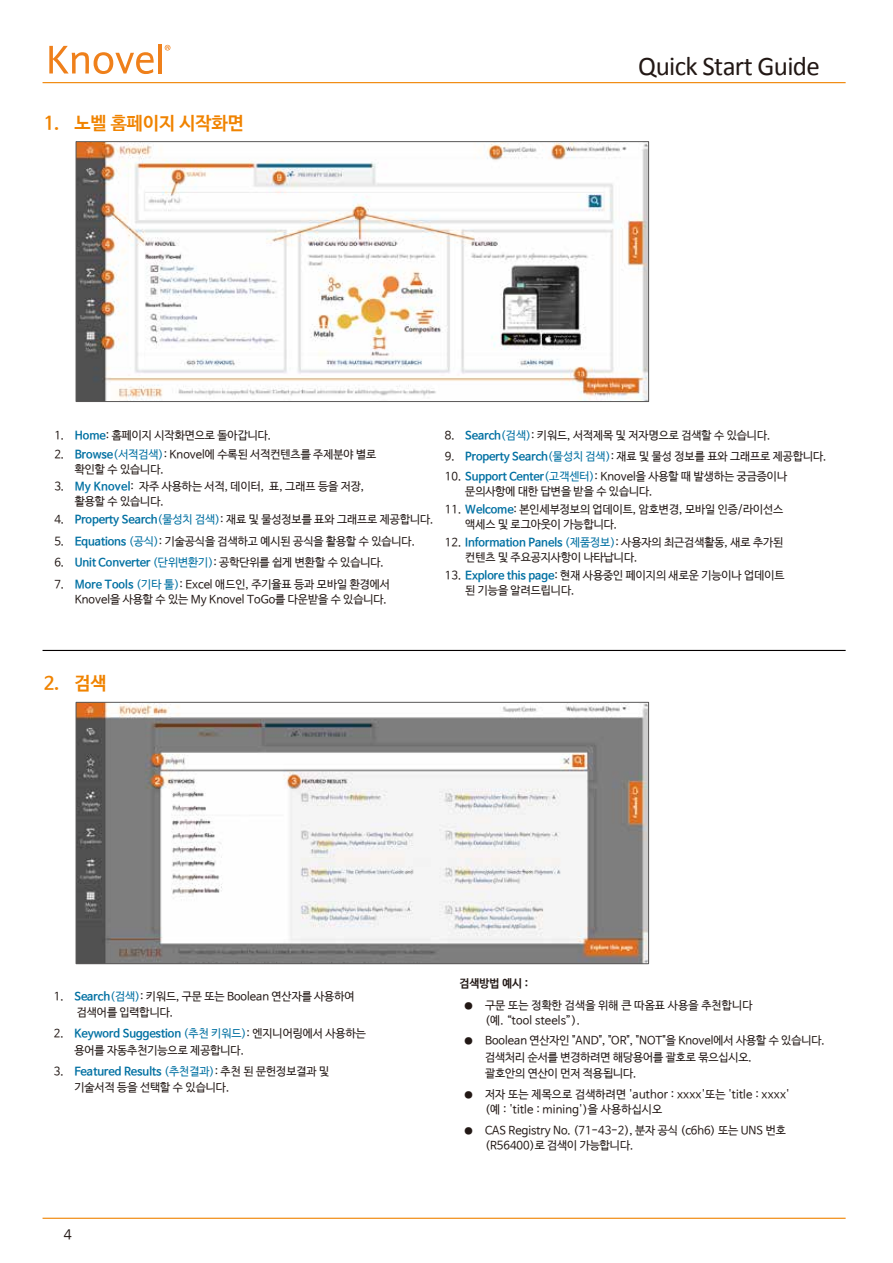
<style>
.page{position:relative;width:893px;height:1263px;background:#fff}
.page>*{position:absolute;margin:0;border:0;box-sizing:border-box;transform-origin:0 0}
.t1{font:27px "Calibri";letter-spacing:-.025em;color:#221815}
.t2{font:700 18.15px "Nanum Barun Gothic";color:#f08300}
.t3{font:13.5px "Nanum Barun Gothic";color:#221815}
.t4{font:11.25px/15px "Nanum Barun Gothic";color:#221815}
.t5{font:700 11.25px "Nanum Barun Gothic";letter-spacing:-.005em;color:#221815}
.s1{font-weight:700;color:#0070a2}
.s2{color:#0070a2}
.s3{font-family:"Adobe Myungjo Std";font-weight:500;font-size:8.25px}
</style>
<div class="page">
<hr style="left:43px;top:82px;width:803px;height:1px;background:#f08300">
<img style="left:78px;top:143px;width:569px;height:257px">
<div style="left:76px;top:141px;width:573px;height:261px;border:1px solid #595757"></div>
<img style="left:78px;top:704px;width:569px;height:258px">
<div style="left:76px;top:702px;width:573px;height:262px;border:1px solid #595757"></div>
<hr style="left:43px;top:1218px;width:803px;height:1px;background:#f08300">
<hr style="left:43px;top:650px;width:803px;height:1px;background:#040000">
<svg style="left:49px;top:46px;width:105px;height:28px"></svg>
<hr style="left:158px;top:44px;width:4px;height:29px;background:#ef801b">
<svg style="left:165px;top:45px;width:5px;height:6px"></svg>
<h2 class="t2" style="left:44px;top:114px;width:202px">1. 노벨 홈페이지 시작화면</h2>
<h1 class="t1" style="left:638px;top:49px;width:183px">Quick Start Guide</h1>
<p class="t4" style="left:54px;top:429px;width:218px">1. <span class="s1">Home</span>: 홈페이지 시작화면으로 돌아갑니다.</p>
<p class="t4" style="left:75px;top:447px;width:303px;text-indent:-20px">2. <span class="s1">Browse</span><span class="s2">(서적검색)</span>: Knovel에 수록된 서적컨텐츠를 주제분야 별로 확인할 수 있습니다.</p>
<p class="t4" style="left:75px;top:480px;width:291px;text-indent:-20px">3. <span class="s1">My Knovel</span>: 자주 사용하는 서적, 데이터, 표, 그래프 등을 저장, 활용할 수 있습니다.</p>
<p class="t4" style="left:54px;top:513px;width:381px">4. <span class="s1">Property Search</span><span class="s2">(물성치 검색)</span>: 재료 및 물성정보를 표와 그래프로 제공합니다.</p>
<p class="t4" style="left:54px;top:534px;width:362px">5. <span class="s1">Equations</span> <span class="s2">(공식)</span>: 기술공식을 검색하고 예시된 공식을 활용할 수 있습니다.</p>
<p class="t4" style="left:54px;top:556px;width:331px">6. <span class="s1">Unit Converter</span> <span class="s2">(단위변환기)</span>: 공학단위를 쉽게 변환할 수 있습니다.</p>
<p class="t4" style="left:54px;top:578px;width:337px;text-align:right">7. <span class="s1">More Tools</span> <span class="s2">(기타 툴)</span>: Excel 애드인, 주기율표 등과 모바일 환경에서<br>Knovel을 사용할 수 있는 My Knovel ToGo를 다운받을 수 있습니다.</p>
<p class="t4" style="left:445px;top:429px;width:327px">8. <span class="s1">Search</span><span class="s2">(검색)</span>: 키워드, 서적제목 및 저자명으로 검색할 수 있습니다.</p>
<p class="t4" style="left:445px;top:449px;width:383px">9. <span class="s1">Property Search</span><span class="s2">(물성치 검색)</span>: 재료 및 물성 정보를 표와 그래프로 제공합니다.</p>
<p class="t4" style="left:465px;top:469px;width:323px;text-indent:-20px">10. <span class="s1">Support Center</span><span class="s2">(고객센터)</span>: Knovel을 사용할 때 발생하는 궁금증이나 문의사항에 대한 답변을 받을 수 있습니다.</p>
<p class="t4" style="left:465px;top:502px;width:320px;text-indent:-20px">11. <span class="s1">Welcome</span>: 본인세부정보의 업데이트, 암호변경, 모바일 인증/라이선스 액세스 및 로그아웃이 가능합니다.</p>
<p class="t4" style="left:465px;top:536px;width:320px;text-indent:-20px">12. <span class="s1">Information Panels</span> <span class="s2">(제품정보)</span>: 사용자의 최근검색활동, 새로 추가된 컨텐츠 및 주요공지사항이 나타납니다.</p>
<p class="t4" style="left:465px;top:569px;width:321px;text-indent:-20px">13. <span class="s1">Explore this page</span>: 현재 사용중인 페이지의 새로운 기능이나 업데이트 된 기능을 알려드립니다.</p>
<h2 class="t2" style="left:44px;top:674px;width:64px">2. 검색</h2>
<p class="t4" style="left:77px;top:988px;width:279px;line-height:16.5px;text-indent:-23px">1. <span class="s1">Search</span><span class="s2">(검색)</span>: 키워드, 구문 또는 Boolean 연산자를 사용하여 검색어를 입력합니다.</p>
<p class="t4" style="left:74px;top:1026px;width:293px;line-height:16.5px;text-indent:-20px">2. <span class="s1">Keyword Suggestion</span> <span class="s2">(추천 키워드)</span>: 엔지니어링에서 사용하는 용어를 자동추천기능으로 제공합니다.</p>
<p class="t4" style="left:74px;top:1063px;width:256px;line-height:16.5px;text-indent:-20px">3. <span class="s1">Featured Results</span> <span class="s2">(추천결과)</span>: 추천 된 문헌정보결과 및 기술서적 등을 선택할 수 있습니다.</p>
<p class="t3" style="left:64px;top:1227px;width:9px">4</p>
<p class="t5" style="left:459px;top:977px;width:70px">검색방법 예시 :</p>
<p class="t4" style="left:485px;top:998px;width:269px;text-indent:-20px"><span class="s3">●</span> 구문 또는 정확한 검색을 위해 큰 따옴표 사용을 추천합니다 (예. “tool steels”).</p>
<p class="t4" style="left:485px;top:1033px;width:341px;line-height:16.5px;text-indent:-20px"><span class="s3">●</span> Boolean 연산자인 "AND", "OR", "NOT"을 Knovel에서 사용할 수 있습니다. 검색처리 순서를 변경하려면 해당용어를 괄호로 묶으십시오.<br>괄호안의 연산이 먼저 적용됩니다.</p>
<p class="t4" style="left:485px;top:1088px;width:306px;text-indent:-20px"><span class="s3">●</span> 저자 또는 제목으로 검색하려면 'author : xxxx'또는 'title : xxxx' (예 : 'title : mining')을 사용하십시오</p>
<p class="t4" style="left:485px;top:1123px;width:302px;text-indent:-20px"><span class="s3">●</span> CAS Registry No. (71-43-2), 분자 공식 (c6h6) 또는 UNS 번호 (R56400)로 검색이 가능합니다.</p>
</div>
